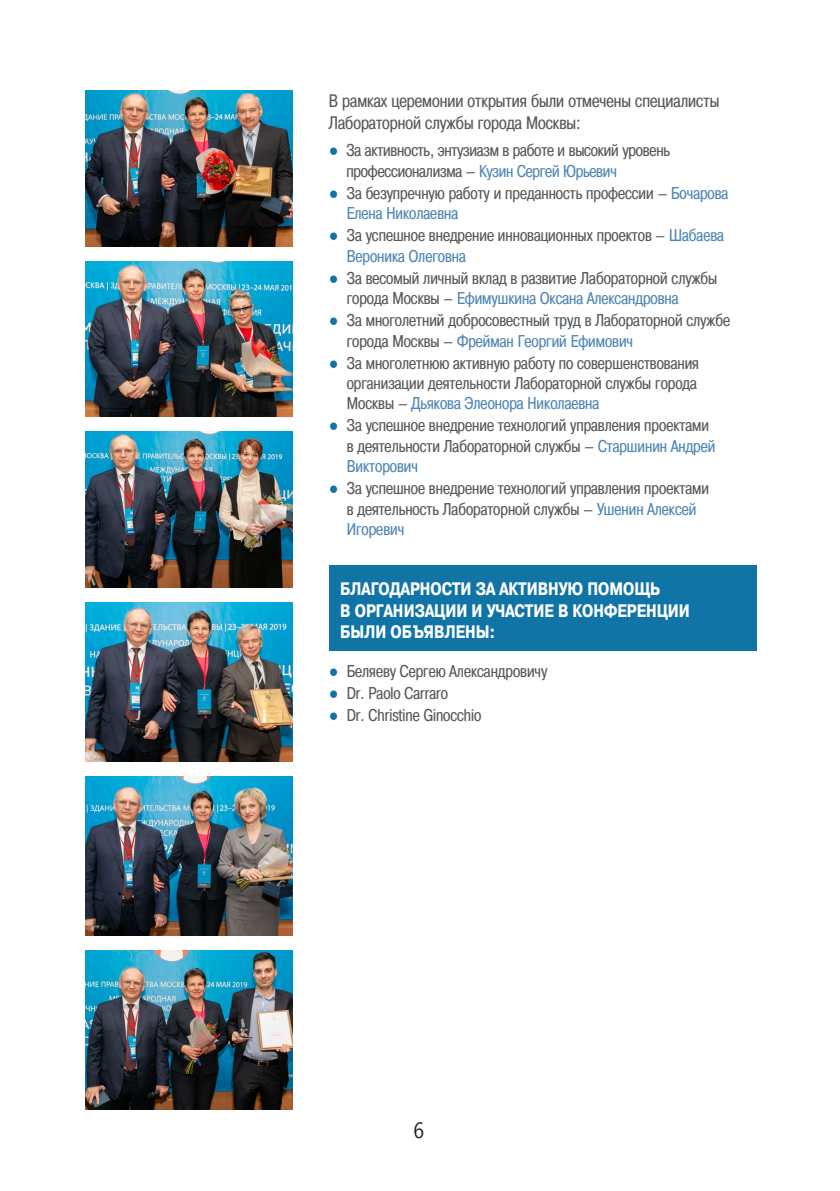
<style>
.page{position:relative;width:840px;height:1191px;background:#fff}
.page>*{position:absolute;margin:0;border:0;box-sizing:border-box;transform-origin:0 0}
.t1{font:22px "Segoe UI";color:#231f20;scale:.9 1}
.t2{font:18px/21.6px "Pragmatica Cond C";color:#57585a}
.t3{font:700 18px/21.6px "Pragmatica Cond C";color:#fff}
.t4{font:17px/20.4px "Pragmatica Cond C";color:#57585a}
.s1{font-family:"Segoe UI";color:#1074a7}
.s2{color:#4f86b4}
</style>
<div class="page">
<div style="left:329px;top:565px;width:426px;height:85px;background:#1074a7"></div>
<img style="left:85px;top:91px;width:208px;height:155px">
<img style="left:85px;top:261px;width:208px;height:156px">
<img style="left:85px;top:431px;width:208px;height:156px">
<img style="left:85px;top:602px;width:208px;height:159px">
<img style="left:85px;top:776px;width:208px;height:159px">
<img style="left:85px;top:950px;width:208px;height:159px">
<p class="t2" style="left:329px;top:90px;width:391px">В рамках церемонии открытия были отмечены специалисты<br>Лабораторной службы города Москвы:</p>
<p class="t4" style="left:346px;top:140px;width:325px;text-indent:-18px"><span class="s1">●</span> За активность, энтузиазм в работе и высокий уровень профессионализма – <span class="s2">Кузин Сергей Юрьевич</span></p>
<p class="t4" style="left:346px;top:183px;width:383px;text-indent:-18px"><span class="s1">●</span> За безупречную работу и преданность профессии – <span class="s2">Бочарова<br>Елена Николаевна</span></p>
<p class="t4" style="left:346px;top:225px;width:378px;text-indent:-18px"><span class="s1">●</span> За успешное внедрение инновационных проектов – <span class="s2">Шабаева<br>Вероника Олеговна</span></p>
<p class="t4" style="left:346px;top:268px;width:372px;text-indent:-18px"><span class="s1">●</span> За весомый личный вклад в развитие Лабораторной службы города Москвы – <span class="s2">Ефимушкина Оксана Александровна</span></p>
<p class="t4" style="left:346px;top:310px;width:384px;text-indent:-18px"><span class="s1">●</span> За многолетний добросовестный труд в Лабораторной службе города Москвы – <span class="s2">Фрейман Георгий Ефимович</span></p>
<p class="t4" style="left:346px;top:352px;width:353px;text-indent:-18px"><span class="s1">●</span> За многолетнюю активную работу по совершенствования организации деятельности Лабораторной службы города<br>Москвы – <span class="s2">Дьякова Элеонора Николаевна</span></p>
<p class="t4" style="left:346px;top:415px;width:370px;text-indent:-18px"><span class="s1">●</span> За успешное внедрение технологий управления проектами в деятельности Лабораторной службы – <span class="s2">Старшинин Андрей<br>Викторович</span></p>
<p class="t4" style="left:346px;top:478px;width:363px;text-indent:-18px"><span class="s1">●</span> За успешное внедрение технологий управления проектами в деятельность Лабораторной службы – <span class="s2">Ушенин Алексей<br>Игоревич</span></p>
<p class="t3" style="left:340px;top:578px;width:351px">Благодарности за активную помощь<br>в организации и участие в конференции были объявлены:</p>
<p class="t4" style="left:329px;top:661px;width:220px"><span class="s1">●</span> Беляеву Сергею Александровичу</p>
<p class="t4" style="left:329px;top:683px;width:121px"><span class="s1">●</span> Dr. Paolo Carraro</p>
<p class="t4" style="left:329px;top:705px;width:154px"><span class="s1">●</span> Dr. Christine Ginocchio</p>
<p class="t1" style="left:413px;top:1115px;width:13px">6</p>
</div>
